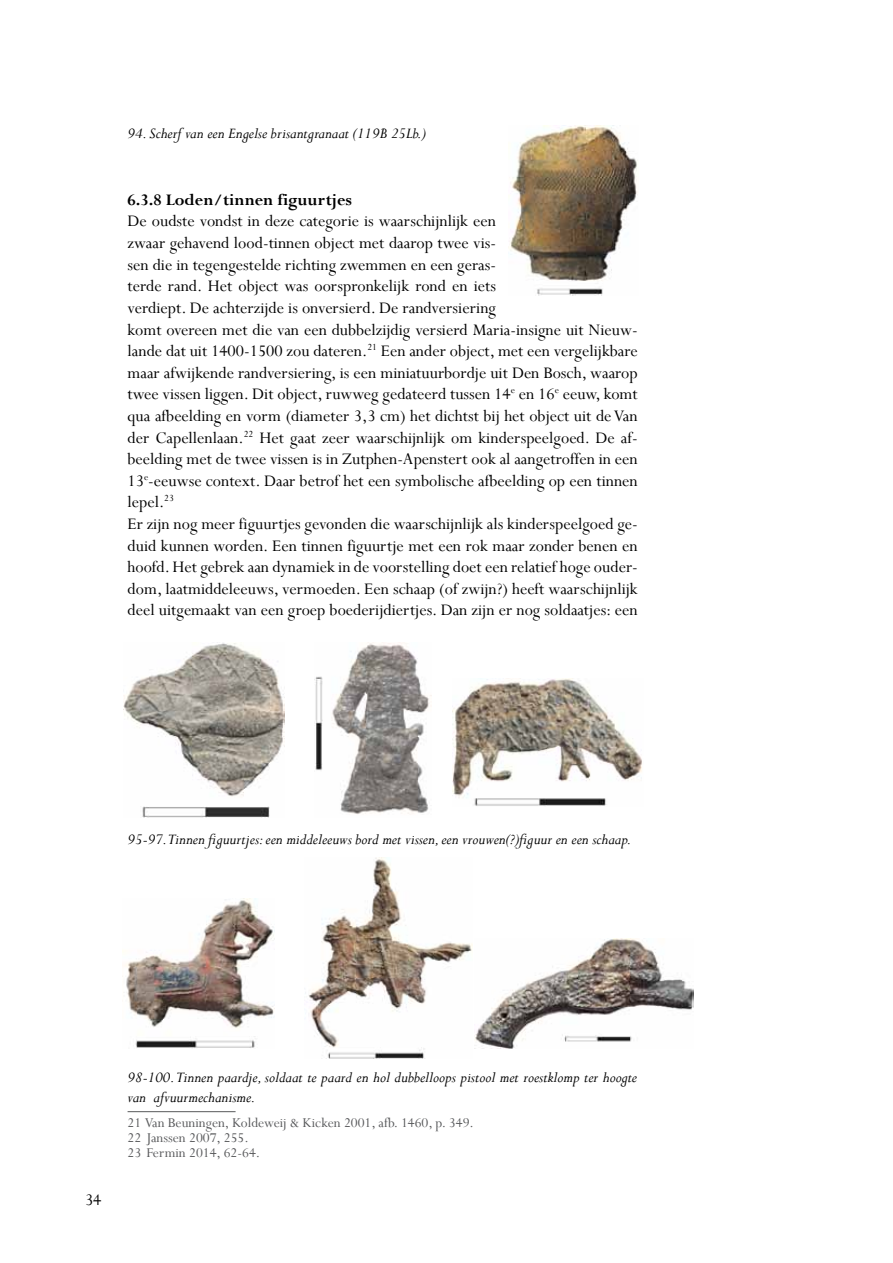
<style>
.page{position:relative;width:893px;height:1263px;background:#fff}
.page>*{position:absolute;margin:0;border:0;box-sizing:border-box;transform-origin:0 0}
.t1{font:18px/21.6px "Perpetua";color:#000}
.t2{font:700 18px "Perpetua";color:#000}
.t3{font:italic 16.5px/19.8px "Perpetua";color:#000}
.t4{font:15px/15px "Perpetua";color:#58595b}
</style>
<div class="page">
<hr style="left:128px;top:1111px;width:108px;height:1px;background:#58595b">
<img style="left:314px;top:642px;width:117px;height:172px">
<img style="left:124px;top:642px;width:161px;height:176px">
<img style="left:452px;top:678px;width:190px;height:128px">
<img style="left:475px;top:938px;width:218px;height:111px">
<img style="left:305px;top:857px;width:168px;height:202px">
<img style="left:510px;top:125px;width:128px;height:171px">
<img style="left:123px;top:899px;width:152px;height:150px">
<p class="t3" style="left:128px;top:123px;width:300px">94. Scherf van een Engelse brisantgranaat (119B 25Lb.)</p>
<p class="t2" style="left:128px;top:188px;width:226px">6.3.8 Loden/tinnen figuurtjes</p>
<p class="t1" style="left:128px;top:210px;width:512px">De oudste vondst in deze categorie is waarschijnlijk een<br>zwaar gehavend lood-tinnen object met daarop twee vis-<br>sen die in tegengestelde richting zwemmen en een geras-<br>terde rand. Het object was oorspronkelijk rond en iets<br>verdiept. De achterzijde is onversierd. De randversiering<br>komt overeen met die van een dubbelzijdig versierd Maria-insigne uit Nieuw&shy;lande dat uit 1400-1500 zou dateren.<sup>21</sup> Een ander object, met een vergelijkbare maar afwijkende randversiering, is een miniatuurbordje uit Den Bosch, waarop twee vissen liggen. Dit object, ruwweg gedateerd tussen 14<sup>e</sup> en 16<sup>e</sup> eeuw, komt qua afbeelding en vorm (diameter 3,3 cm) het dichtst bij het object uit de Van der Capellenlaan.<sup>22</sup> Het gaat zeer waarschijnlijk om kinderspeelgoed. De af&shy;beelding met de twee vissen is in Zutphen-Apenstert ook al aangetroffen in een 13<sup>e</sup>-eeuwse context. Daar betrof het een symbolische afbeelding op een tinnen lepel.<sup>23<br></sup>Er zijn nog meer figuurtjes gevonden die waarschijnlijk als kinderspeelgoed ge&shy;duid kunnen worden. Een tinnen figuurtje met een rok maar zonder benen en hoofd. Het gebrek aan dynamiek in de voorstelling doet een relatief hoge ouder&shy;dom, laatmiddeleeuws, vermoeden. Een schaap (of zwijn?) heeft waarschijnlijk deel uitgemaakt van een groep boederijdiertjes. Dan zijn er nog soldaatjes: een</p>
<p class="t3" style="left:128px;top:828px;width:505px">95-97.Tinnen figuurtjes: een middeleeuws bord met vissen, een vrouwen(?)figuur en een schaap.</p>
<p class="t1" style="left:85px;top:1189px;width:18px">34</p>
<p class="t3" style="left:128px;top:1067px;width:511px">98-100.Tinnen paardje, soldaat te paard en hol dubbelloops pistool met roestklomp ter hoogte van afvuurmechanisme.</p>
<p class="t4" style="left:128px;top:1114px;width:348px">21 Van Beuningen, Koldeweij &amp; Kicken 2001, afb. 1460, p. 349.<br>22 Janssen 2007, 255.<br>23 Fermin 2014, 62-64.</p>
</div>
